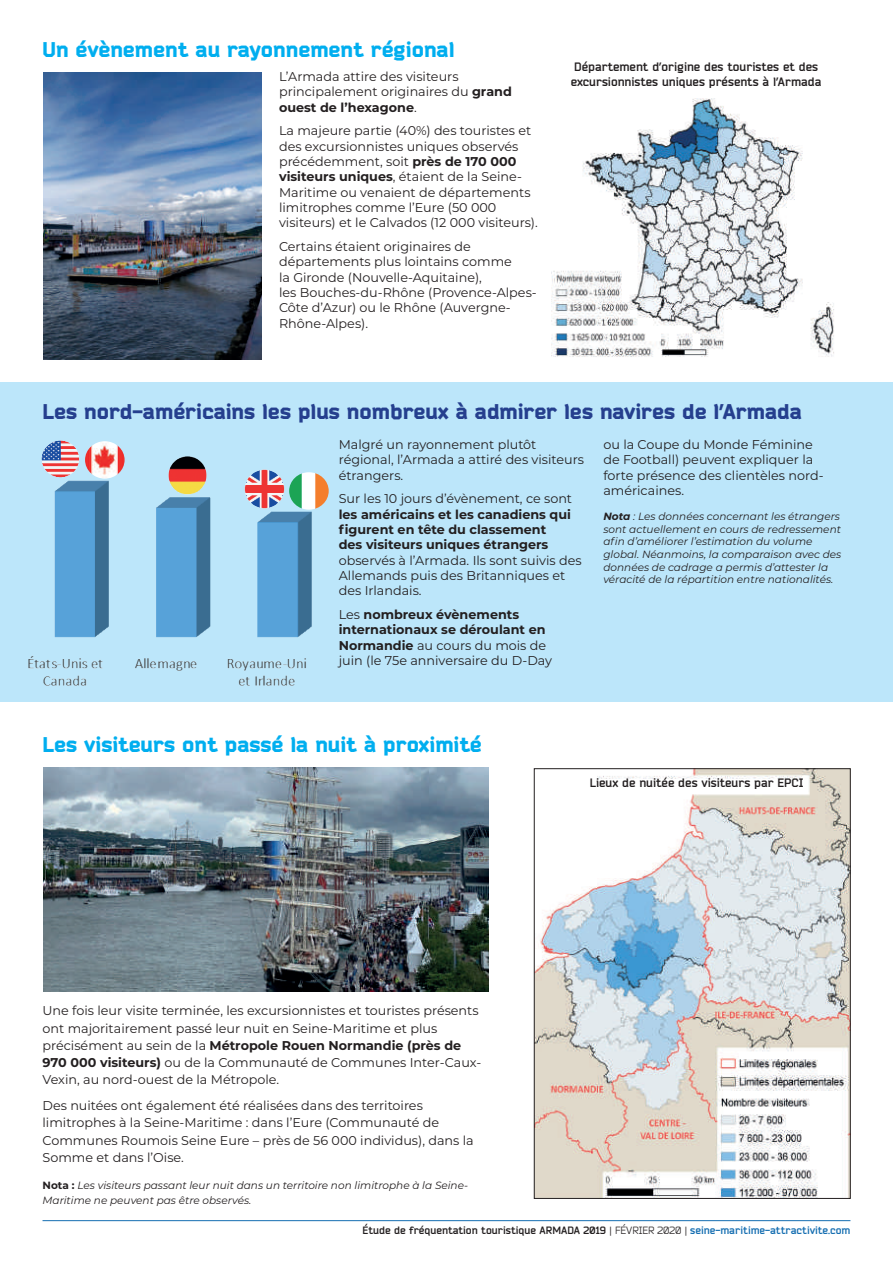
<style>
.page{position:relative;width:893px;height:1263px;background:#fff}
.page>*{position:absolute;margin:0;border:0;box-sizing:border-box;transform-origin:0 0}
.t1{font:900 21px "Bender";color:#00aeef}
.t2{font:900 21px "Bender";color:#253f8e}
.t3{font:12.75px/15.3px "Montserrat";color:#231f20}
.t4{font:700 12.75px/15.3px "Montserrat";color:#231f20}
.t5{font:700 12px/14.4px "Bender";color:#231f20}
.t6{font:italic 10.5px/12.6px "Montserrat";color:#231f20}
.t7{font:700 10.5px "Bender";color:#231f20}
.s1{font-weight:700}
.s2{font-weight:400}
.s3{font-weight:700;font-style:normal}
.s4{color:#156eb1}
</style>
<div class="page">
<hr style="left:43px;top:1220px;width:807px;height:1px;background:#156eb1">
<div style="left:0;top:382px;width:893px;height:320px;background:#bce6fa"></div>
<img style="left:551px;top:98px;width:283px;height:259px">
<img style="left:43px;top:767px;width:445px;height:225px">
<img style="left:43px;top:73px;width:219px;height:287px">
<img style="left:536px;top:770px;width:312px;height:426px">
<div style="left:534px;top:768px;width:316px;height:430px;border:1px solid #231f20"></div>
<div style="left:585px;top:779px;width:223px;height:15px;background:#fff"></div>
<img style="left:28px;top:480px;width:284px;height:206px">
<img style="left:159px;top:456px;width:53px;height:48px">
<img style="left:37px;top:440px;width:48px;height:48px">
<img style="left:235px;top:469px;width:59px;height:47px">
<img style="left:289px;top:472px;width:40px;height:38px">
<img style="left:85px;top:441px;width:40px;height:38px">
<h1 class="t1" style="left:43px;top:37px;width:413px">Un évènement au rayonnement régional</h1>
<p class="t3" style="left:279px;top:68px;width:234px">L’Armada attire des visiteurs principalement originaires du <span class="s1">grand ouest de l’hexagone</span>.</p>
<p class="t3" style="left:279px;top:123px;width:260px">La majeure partie (40%) des touristes et des excursionnistes uniques observés précédemment, soit <span class="s1">près de 170 000 visiteurs uniques</span>, étaient de la Seine-Maritime ou venaient de départements limitrophes comme l’Eure (50 000 visiteurs) et le Calvados (12 000 visiteurs).</p>
<p class="t3" style="left:279px;top:238px;width:259px">Certains étaient originaires de départements plus lointains comme<br>la Gironde (Nouvelle-Aquitaine),<br>les Bouches-du-Rhône (Provence-Alpes-<br>Côte d’Azur) ou le Rhône (Auvergne-<br>Rhône-Alpes).</p>
<p class="t5" style="left:571px;top:60px;width:252px">Département d’origine des touristes et des excursionnistes uniques présents à l’Armada</p>
<h1 class="t2" style="left:43px;top:398px;width:761px">Les nord-américains les plus nombreux à admirer les navires de l’Armada</h1>
<p class="t3" style="left:339px;top:436px;width:247px">Malgré un rayonnement plutôt régional, l’Armada a attiré des visiteurs étrangers.</p>
<p class="t3" style="left:339px;top:491px;width:235px">Sur les 10 jours d’évènement, ce sont</p>
<p class="t4" style="left:339px;top:506px;width:234px">les américains et les canadiens qui figurent en tête du classement des visiteurs uniques étrangers</p>
<p class="t3" style="left:339px;top:552px;width:244px">observés à l’Armada. Ils sont suivis des<br>Allemands puis des Britanniques et des Irlandais.</p>
<p class="t4" style="left:339px;top:606px;width:215px"><span class="s2">Les</span> nombreux évènements internationaux se déroulant en<br>Normandie <span class="s2">au cours du mois de juin (le 75e anniversaire du D-Day</span></p>
<p class="t3" style="left:603px;top:436px;width:222px">ou la Coupe du Monde Féminine de Football) peuvent expliquer la forte présence des clientèles nord&shy;américaines.</p>
<p class="t6" style="left:603px;top:510px;width:239px"><span class="s1">Nota</span> : Les données concernant les étrangers sont actuellement en cours de redressement afin d’améliorer l’estimation du volume global. Néanmoins, la comparaison avec des données de cadrage a permis d’attester la véracité de la répartition entre nationalités.</p>
<h1 class="t1" style="left:43px;top:731px;width:441px">Les visiteurs ont passé la nuit à proximité</h1>
<p class="t3" style="left:43px;top:1002px;width:440px;line-height:17.2px">Une fois leur visite terminée, les excursionnistes et touristes présents ont majoritairement passé leur nuit en Seine-Maritime et plus précisément au sein de la <span class="s1">Métropole Rouen Normandie (près de 970 000 visiteurs)</span> ou de la Communauté de Communes Inter-Caux-Vexin, au nord-ouest de la Métropole.</p>
<p class="t3" style="left:43px;top:1096px;width:433px;line-height:17.2px">Des nuitées ont également été réalisées dans des territoires limitrophes à la Seine-Maritime : dans l’Eure (Communauté de Communes Roumois Seine Eure – près de 56 000 individus), dans la Somme et dans l’Oise.</p>
<p class="t6" style="left:43px;top:1178px;width:427px;line-height:14.5px"><span class="s3">Nota :</span> Les visiteurs passant leur nuit dans un territoire non limitrophe à la Seine-<br>Maritime ne peuvent pas être observés.</p>
<p class="t5" style="left:590px;top:776px;width:215px">Lieux de nuitée des visiteurs par EPCI</p>
<p class="t7" style="left:363px;top:1224px;width:489px">Étude de fréquentation touristique ARMADA 2019 <span class="s2">| FÉVRIER 2020 |</span> <span class="s4">seine-maritime-attractivite.com</span></p>
</div>
